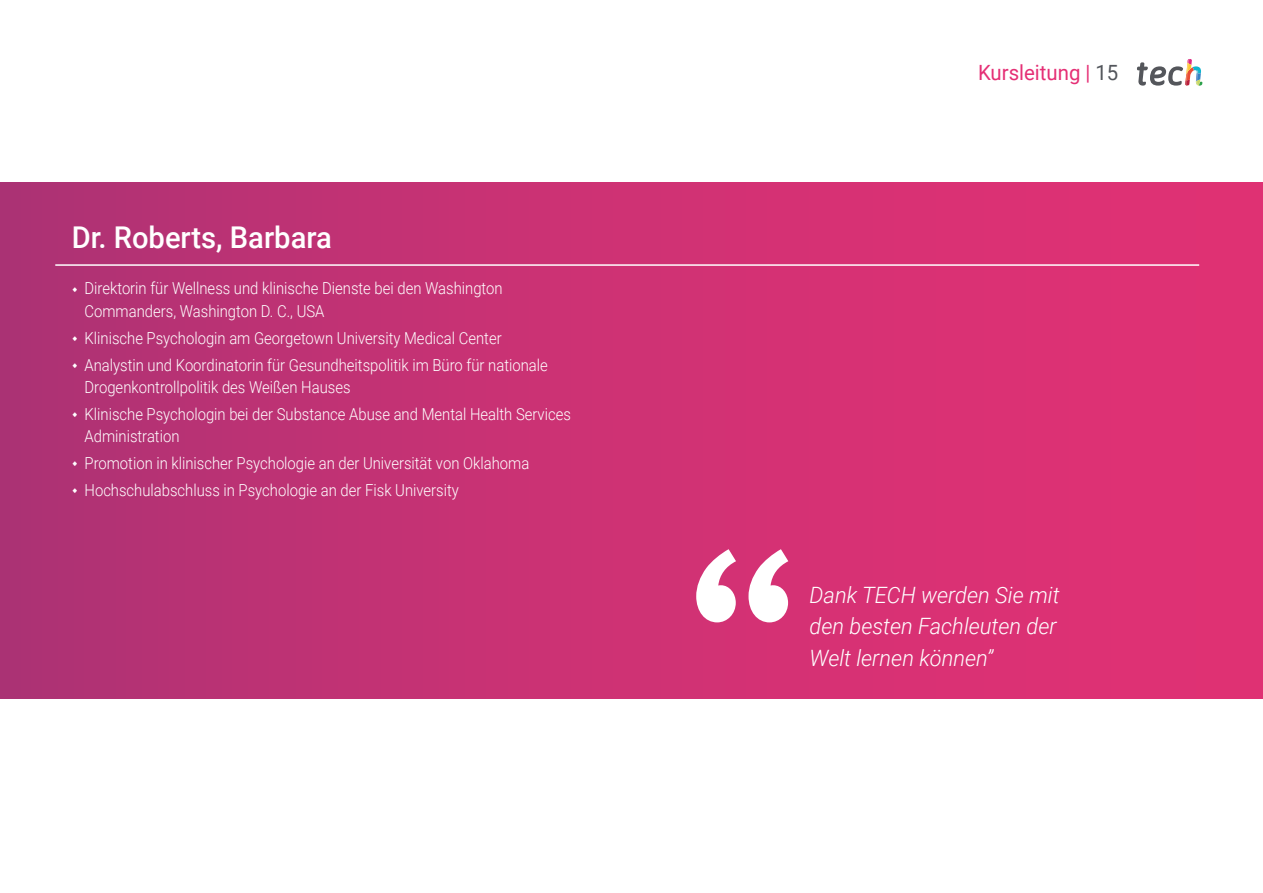
<style>
.page{position:relative;width:1263px;height:893px;background:#fff}
.page>*{position:absolute;margin:0;border:0;box-sizing:border-box;transform-origin:0 0}
.t1{font:500 30px "Roboto";color:#fff}
.t2{font:italic 300 22.5px/31.5px "Roboto";color:#fff}
.t3{font:21px "Roboto";color:#e52f75}
.t4{font:300 16.5px/26.7px "Roboto";color:#fff;scale:.9 1}
.s1{color:#52555b}
</style>
<div class="page">
<div style="left:0;top:182px;width:1263px;height:516px;background:linear-gradient(to right,#b13274,#e63174)"></div>
<hr style="left:55px;top:264px;width:1144px;height:2px;background:#fff">
<svg style="left:1137px;top:59px;width:65px;height:27px"></svg>
<svg style="left:696px;top:549px;width:92px;height:73px"></svg>
<svg style="left:73px;top:287px;width:4px;height:5px"></svg>
<svg style="left:73px;top:336px;width:4px;height:5px"></svg>
<svg style="left:73px;top:363px;width:4px;height:5px"></svg>
<svg style="left:73px;top:412px;width:4px;height:5px"></svg>
<svg style="left:73px;top:461px;width:4px;height:5px"></svg>
<svg style="left:73px;top:488px;width:4px;height:5px"></svg>
<h1 class="t1" style="left:72px;top:216px;width:262px">Dr. Roberts, Barbara</h1>
<p class="t4" style="left:85px;top:277px;width:466px;line-height:22.5px">Direktorin für Wellness und klinische Dienste bei den Washington<br>Commanders, Washington D. C., USA</p>
<p class="t4" style="left:85px;top:324px;width:516px">Klinische Psychologin am Georgetown University Medical Center<br>Analystin und Koordinatorin für Gesundheitspolitik im Büro für nationale</p>
<p class="t4" style="left:85px;top:373px;width:542px">Drogenkontrollpolitik des Weißen Hauses<br>Klinische Psychologin bei der Substance Abuse and Mental Health Services</p>
<p class="t4" style="left:85px;top:422px;width:496px">Administration<br>Promotion in klinischer Psychologie an der Universität von Oklahoma<br>Hochschulabschluss in Psychologie an der Fisk University</p>
<p class="t3" style="left:978px;top:57px;width:142px">Kursleitung | <span class="s1">15</span></p>
<h2 class="t2" style="left:810px;top:578px;width:252px">Dank TECH werden Sie mit den besten Fachleuten der<br>Welt lernen können”</h2>
</div>
